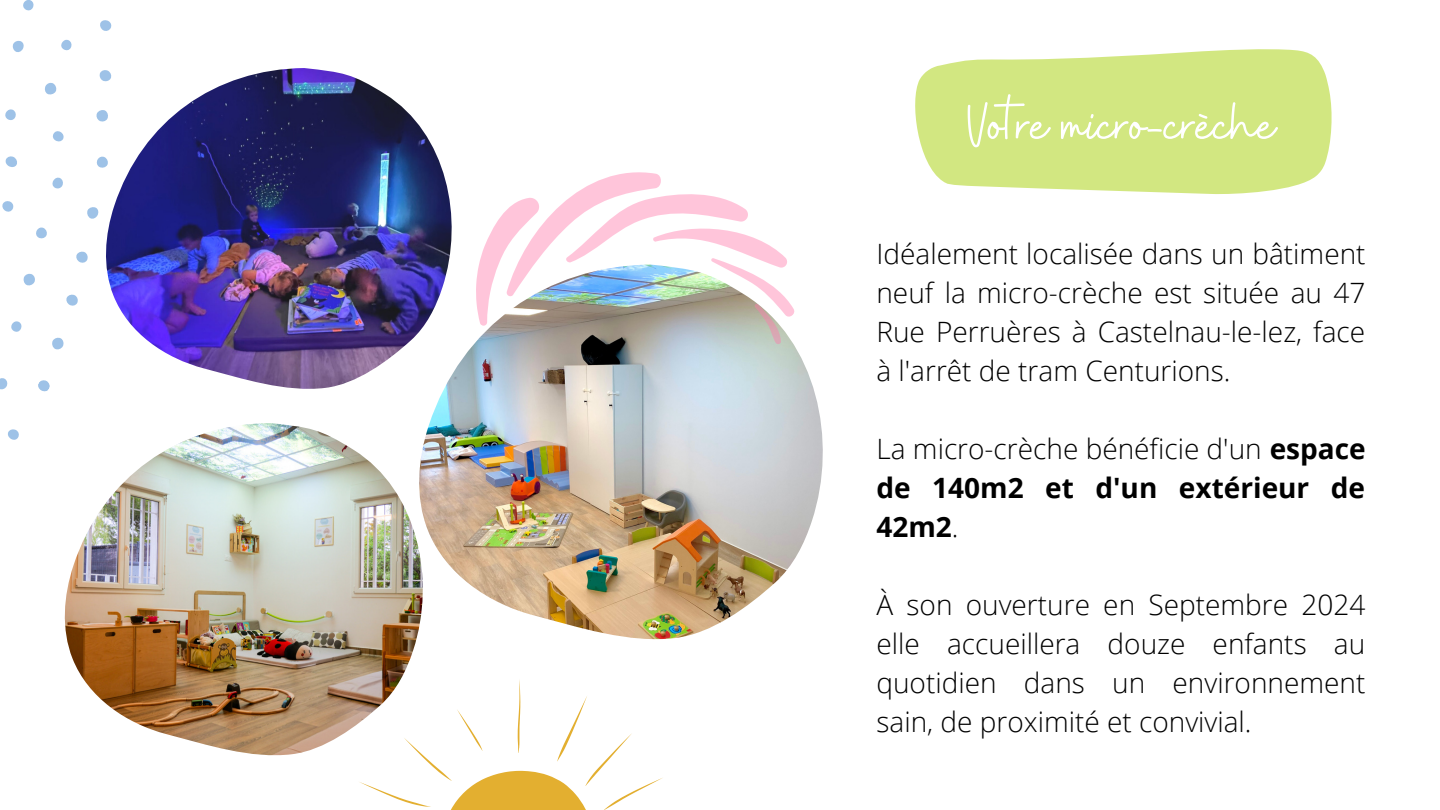
<style>
.page{position:relative;width:1440px;height:810px;background:#fff}
.page>*{position:absolute;margin:0;border:0;box-sizing:border-box;transform-origin:0 0}
.t1{font:62.8px "Buffalo";color:#fff}
.t2{font:300 28px/39px "Open Sans";color:#000;text-align:justify}
.t3{font:700 28px/39px "Open Sans";color:#000;text-align:justify}
.s1{font-weight:300}
</style>
<div class="page">
<img style="left:428px;top:346px;width:395px;height:294px">
<img style="left:64px;top:423px;width:364px;height:332px">
<svg style="left:472px;top:172px;width:323px;height:174px"></svg>
<img style="left:106px;top:68px;width:351px;height:325px">
<svg style="left:915px;top:49px;width:417px;height:145px;background:#d6e98e"></svg>
<svg style="left:38px;top:380px;width:12px;height:12px"></svg>
<svg style="left:45px;top:83px;width:12px;height:12px"></svg>
<svg style="left:23px;top:0;width:11px;height:11px"></svg>
<svg style="left:36px;top:227px;width:11px;height:12px"></svg>
<svg style="left:66px;top:294px;width:12px;height:12px"></svg>
<svg style="left:87px;top:207px;width:12px;height:12px"></svg>
<svg style="left:0;top:378px;width:8px;height:12px"></svg>
<svg style="left:2px;top:201px;width:12px;height:11px"></svg>
<svg style="left:96px;top:155px;width:14px;height:15px"></svg>
<svg style="left:12px;top:40px;width:12px;height:12px"></svg>
<svg style="left:5px;top:156px;width:12px;height:11px"></svg>
<svg style="left:23px;top:273px;width:12px;height:13px"></svg>
<svg style="left:52px;top:131px;width:12px;height:11px"></svg>
<svg style="left:5px;top:109px;width:11px;height:11px"></svg>
<svg style="left:100px;top:20px;width:12px;height:11px"></svg>
<svg style="left:99px;top:68px;width:14px;height:15px"></svg>
<svg style="left:52px;top:177px;width:11px;height:12px"></svg>
<svg style="left:61px;top:39px;width:11px;height:12px"></svg>
<svg style="left:96px;top:108px;width:14px;height:16px"></svg>
<svg style="left:8px;top:429px;width:11px;height:11px"></svg>
<svg style="left:52px;top:337px;width:12px;height:13px"></svg>
<svg style="left:11px;top:321px;width:11px;height:11px"></svg>
<svg style="left:76px;top:251px;width:12px;height:12px"></svg>
<svg style="left:358px;top:679px;width:304px;height:131px"></svg>
<p class="t1" style="left:967px;top:85px;width:309px">Votre micro-crèche</p>
<p class="t2" style="left:876px;top:233px;width:491px">Idéalement localisée dans un bâtiment neuf la micro-crèche est située au 47<br>Rue Perruères à Castelnau-le-lez, face à l'arrêt de tram Centurions.</p>
<p class="t3" style="left:876px;top:428px;width:491px"><span class="s1">La micro-crèche bénéficie d'un</span> espace de 140m2 et d'un extérieur de 42m2<span class="s1">.</span></p>
<p class="t2" style="left:876px;top:584px;width:490px">À son ouverture en Septembre 2024 elle accueillera douze enfants au quotidien dans un environnement sain, de proximité et convivial.</p>
</div>
